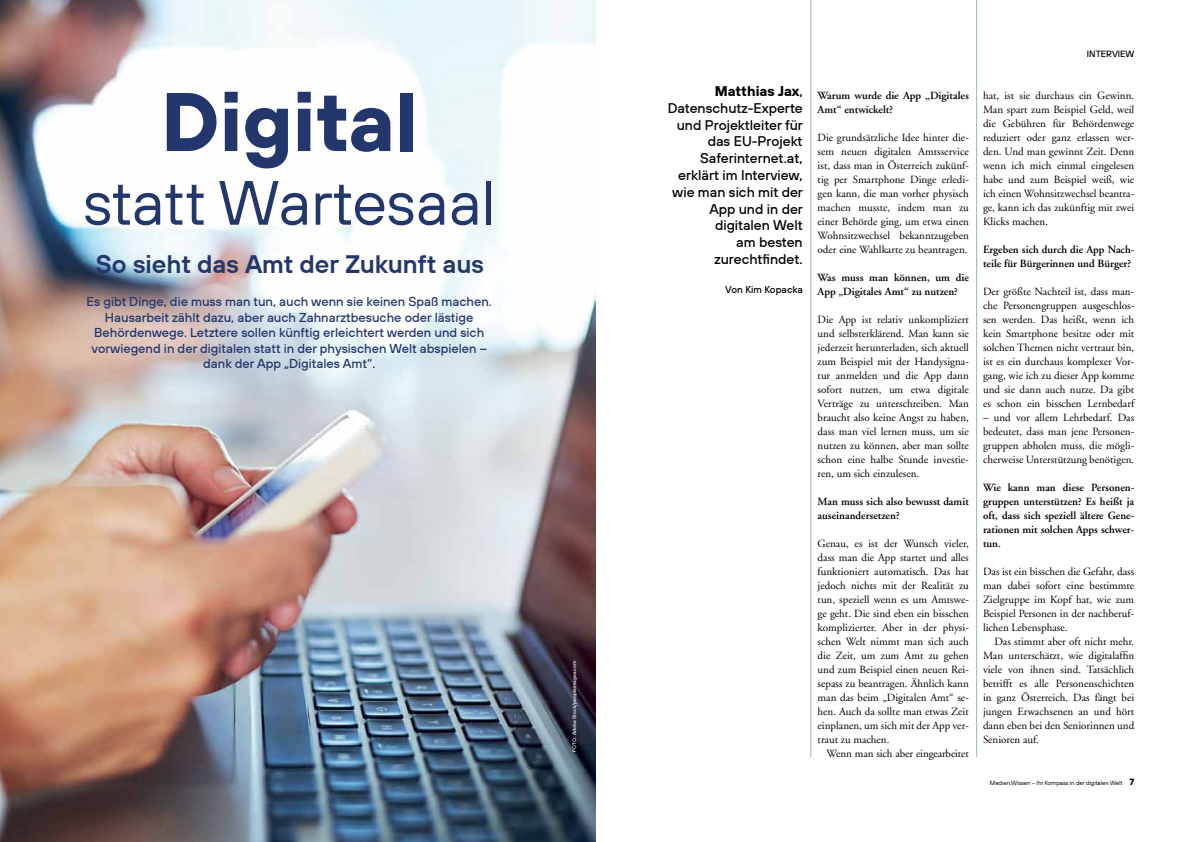
<style>
.page{position:relative;width:1191px;height:842px;background:#fff}
.page>*{position:absolute;margin:0;border:0;box-sizing:border-box;transform-origin:0 0}
.t1{font:700 82.9px "TT Hoves";color:#23376d}
.t2{font:62.4px "TT Hoves";color:#23376d}
.t3{font:600 25.3px "TT Hoves";color:#23376d}
.t4{font:500 14px/16.8px "TT Hoves";color:#000;text-align:right}
.t5{font:500 12.9px/15.5px "TT Hoves";color:#23376d;text-align:center}
.t6{font:11px/14px "Adobe Garamond";color:#000;text-align:justify}
.t7{font:600 11px/14px "Adobe Garamond";color:#000}
.t8{font:500 10px "TT Hoves";color:#000}
.t9{font:500 9px "TT Hoves";color:#000}
.t10{font:6px "TT Hoves";color:#000}
.t11{font:500 5px "TT Hoves";color:#fff}
.s1{font-weight:700}
.s2{font-weight:700;font-size:9px}
</style>
<div class="page">
<img style="left:0;top:0;width:595px;height:842px">
<hr style="left:810px;top:0;width:1px;height:757px;background:#97bc9b">
<hr style="left:976px;top:0;width:1px;height:757px;background:#97bc9b">
<h1 class="t1" style="left:161px;top:67px;width:259px">Digital</h1>
<h1 class="t2" style="left:83px;top:164px;width:414px">statt Wartesaal</h1>
<h1 class="t3" style="left:96px;top:248px;width:390px">So sieht das Amt der Zukunft aus</h1>
<p class="t5" style="left:87px;top:294px;width:407px">Es gibt Dinge, die muss man tun, auch wenn sie keinen Spaß machen.<br>Hausarbeit zählt dazu, aber auch Zahnarztbesuche oder lästige Behördenwege. Letztere sollen künftig erleichtert werden und sich vorwiegend in der digitalen statt in der physischen Welt abspielen – dank der App „Digitales Amt“.</p>
<p class="t11" style="left:571px;top:752px;width:92px;rotate:-90deg">FOTO: Adobe Stock/peopleimages.com</p>
<p class="t4" style="left:667px;top:82px;width:137px"><span class="s1">Matthias Jax</span>,<br>Datenschutz-Experte und Projektleiter für</p>
<p class="t4" style="left:700px;top:133px;width:104px;text-align:center">das EU-Projekt<br>Saferinternet.at,</p>
<p class="t4" style="left:672px;top:166px;width:132px">erklärt im Interview, wie man sich mit der<br>App und in der digitalen Welt<br>am besten</p>
<h3 class="t4" style="left:714px;top:250px;width:90px">zurechtfindet.</h3>
<p class="t8" style="left:725px;top:283px;width:79px">Von Kim Kopacka</p>
<p class="t7" style="left:817px;top:88px;width:153px">Warum wurde die App „Digitales<br>Amt“ entwickelt?</p>
<p class="t6" style="left:817px;top:130px;width:153px">Die grundsätzliche Idee hinter die&shy;sem neuen digitalen Amtsservice ist, dass man in Österreich zukünf&shy;tig per Smartphone Dinge erledi&shy;gen kann, die man vorher physisch machen musste, indem man zu einer Behörde ging, um etwa einen Wohnsitzwechsel bekanntzugeben oder eine Wahlkarte zu beantragen.</p>
<p class="t7" style="left:817px;top:270px;width:153px">Was muss man können, um die<br>App „Digitales Amt“ zu nutzen?</p>
<p class="t6" style="left:817px;top:313px;width:153px">Die App ist relativ unkompliziert und selbsterklärend. Man kann sie jederzeit herunterladen, sich aktuell zum Beispiel mit der Handysigna&shy;tur anmelden und die App dann sofort nutzen, um etwa digitale Verträge zu unterschreiben. Man braucht also keine Angst zu haben, dass man viel lernen muss, um sie nutzen zu können, aber man sollte schon eine halbe Stunde investie&shy;ren, um sich einzulesen.</p>
<p class="t7" style="left:817px;top:494px;width:153px">Man muss sich also bewusst damit auseinandersetzen?</p>
<p class="t6" style="left:817px;top:537px;width:153px">Genau, es ist der Wunsch vieler, dass man die App startet und alles funktioniert automatisch. Das hat jedoch nichts mit der Realität zu tun, speziell wenn es um Amtswe&shy;ge geht. Die sind eben ein bisschen komplizierter. Aber in der physi&shy;schen Welt nimmt man sich auch die Zeit, um zum Amt zu gehen und zum Beispiel einen neuen Rei&shy;sepass zu beantragen. Ähnlich kann man das beim „Digitalen Amt“ se&shy;hen. Auch da sollte man etwas Zeit einplanen, um sich mit der App ver&shy;traut zu machen.</p>
<p class="t6" style="left:826px;top:747px;width:144px">Wenn man sich aber eingearbeitet</p>
<p class="t9" style="left:1086px;top:48px;width:49px">INTERVIEW</p>
<p class="t6" style="left:983px;top:89px;width:153px">hat, ist sie durchaus ein Gewinn.<br>Man spart zum Beispiel Geld, weil die Gebühren für Behördenwege reduziert oder ganz erlassen wer&shy;den. Und man gewinnt Zeit. Denn wenn ich mich einmal eingelesen habe und zum Beispiel weiß, wie ich einen Wohnsitzwechsel beantra&shy;ge, kann ich das zukünftig mit zwei Klicks machen.</p>
<p class="t7" style="left:983px;top:243px;width:153px">Ergeben sich durch die App Nach&shy;teile für Bürgerinnen und Bürger?</p>
<p class="t6" style="left:983px;top:285px;width:154px">Der größte Nachteil ist, dass man&shy;che Personengruppen ausgeschlos&shy;sen werden. Das heißt, wenn ich kein Smartphone besitze oder mit solchen Themen nicht vertraut bin, ist es ein durchaus komplexer Vor&shy;gang, wie ich zu dieser App komme und sie dann auch nutze. Da gibt es schon ein bisschen Lernbedarf</p>
<p class="t6" style="left:983px;top:411px;width:153px">– und vor allem Lehrbedarf. Das bedeutet, dass man jene Personen&shy;gruppen abholen muss, die mögli&shy;cherweise Unterstützung benötigen.</p>
<p class="t7" style="left:983px;top:481px;width:153px;text-align:justify">Wie kann man diese Personen&shy;gruppen unterstützen? Es heißt ja oft, dass sich speziell ältere Gene&shy;rationen mit solchen Apps schwer&shy;tun.</p>
<p class="t6" style="left:983px;top:565px;width:153px">Das ist ein bisschen die Gefahr, dass man dabei sofort eine bestimmte Zielgruppe im Kopf hat, wie zum Beispiel Personen in der nachberuf&shy;lichen Lebensphase.</p>
<p class="t6" style="left:983px;top:635px;width:153px;text-indent:11px">Das stimmt aber oft nicht mehr.<br>Man unterschätzt, wie digitalaffn viele von ihnen sind. Tatsächlich betrifft es alle Personenschichten in ganz Österreich. Das fängt bei jungen Erwachsenen an und hört dann eben bei den Seniorinnen und Senioren auf.</p>
<p class="t10" style="left:990px;top:779px;width:146px">Medien.Wissen – Ihr Kompass in der digitalen Welt <span class="s2">7</span></p>
</div>
